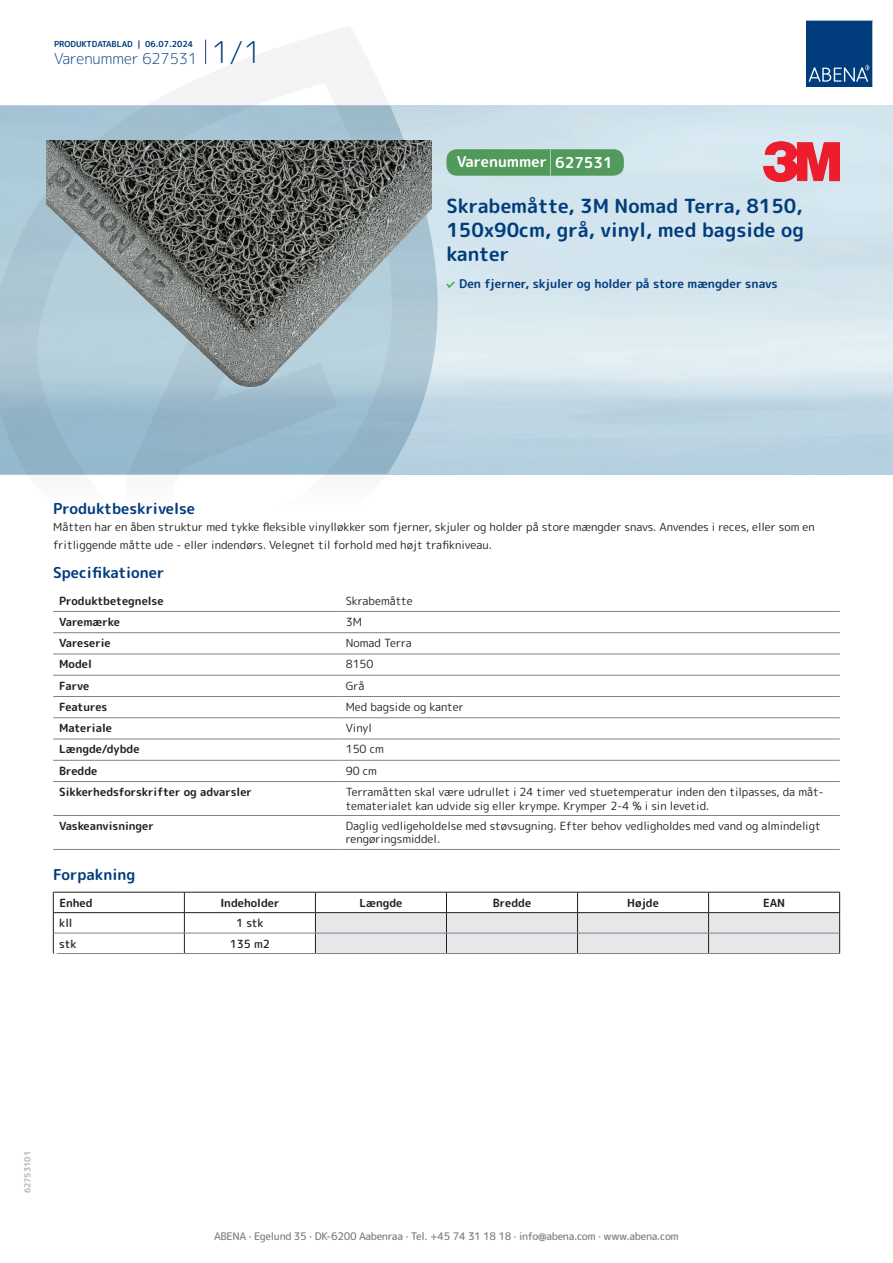
<style>
.page{position:relative;width:893px;height:1263px;background:#fff}
.page>*{position:absolute;margin:0;border:0;box-sizing:border-box;transform-origin:0 0}
.t1{font:700 19.5px/24px "Rounded Mplus 1 c";color:#013d7d;text-align:justify}
.t2{font:700 15px "Rounded Mplus 1 c";color:#013d7d}
.t3{font:300 15px "Rounded Mplus 1 c";color:#013d7d}
.t4{font:700 15px "Rounded Mplus 1 c";color:#fff}
.t5{font:700 12px "Rounded Mplus 1 c";color:#013d7d}
.t6{font:11.25px/13.5px "Rounded Mplus 1 c";color:#231f20}
.t7{font:700 11.25px "Rounded Mplus 1 c";color:#231f20}
.t8{font:500 11.25px "Rounded Mplus 1 c";color:#231f20}
.t9{font:500 10.5px "Rounded Mplus 1 c";letter-spacing:-.03em;color:#808285}
.t10{font:700 10.5px "Rounded Mplus 1 c";color:#fff}
.t11{font:700 8.25px "Rounded Mplus 1 c";color:#013d7d}
.t12{font:700 8.25px "Rounded Mplus 1 c";color:#b2b3b7}
.s1{font-size:30px}
.s2{font-size:25.5px}
</style>
<div class="page">
<img style="left:439px;top:106px;width:454px;height:368px">
<svg style="left:0;top:26px;width:439px;height:449px"></svg>
<svg style="left:0;top:106px;width:438px;height:368px;background:#a0bfcf"></svg>
<svg style="left:205px;top:40px;width:1px;height:24px"></svg>
<svg style="left:806px;top:20px;width:67px;height:67px;background:#144b86"></svg>
<img style="left:47px;top:140px;width:384px;height:248px">
<hr style="left:53px;top:611px;width:287px;height:1px;background:#808285">
<hr style="left:340px;top:611px;width:500px;height:1px;background:#808285">
<hr style="left:53px;top:632px;width:287px;height:1px;background:#808285">
<hr style="left:340px;top:632px;width:500px;height:1px;background:#808285">
<hr style="left:53px;top:654px;width:287px;height:1px;background:#808285">
<hr style="left:340px;top:654px;width:500px;height:1px;background:#808285">
<hr style="left:53px;top:675px;width:287px;height:1px;background:#808285">
<hr style="left:340px;top:675px;width:500px;height:1px;background:#808285">
<hr style="left:53px;top:696px;width:287px;height:1px;background:#808285">
<hr style="left:340px;top:696px;width:500px;height:1px;background:#808285">
<hr style="left:53px;top:717px;width:287px;height:1px;background:#808285">
<hr style="left:340px;top:717px;width:500px;height:1px;background:#808285">
<hr style="left:53px;top:739px;width:287px;height:1px;background:#808285">
<hr style="left:340px;top:739px;width:500px;height:1px;background:#808285">
<hr style="left:53px;top:760px;width:287px;height:1px;background:#808285">
<hr style="left:340px;top:760px;width:500px;height:1px;background:#808285">
<hr style="left:53px;top:781px;width:287px;height:1px;background:#808285">
<hr style="left:340px;top:781px;width:500px;height:1px;background:#808285">
<hr style="left:53px;top:815px;width:287px;height:1px;background:#808285">
<hr style="left:340px;top:815px;width:500px;height:1px;background:#808285">
<hr style="left:53px;top:849px;width:287px;height:1px;background:#808285">
<hr style="left:340px;top:849px;width:500px;height:1px;background:#808285">
<hr style="left:53px;top:892px;width:131px;height:1px;background:#231f20">
<hr style="left:184px;top:892px;width:131px;height:1px;background:#231f20">
<hr style="left:53px;top:912px;width:131px;height:1px;background:#231f20">
<hr style="left:184px;top:912px;width:131px;height:1px;background:#231f20">
<svg style="left:53px;top:892px;width:1px;height:61px"></svg>
<svg style="left:184px;top:892px;width:1px;height:61px"></svg>
<svg style="left:315px;top:892px;width:525px;height:61px"></svg>
<hr style="left:54px;top:933px;width:130px;height:1px;background:#808285">
<hr style="left:184px;top:933px;width:131px;height:1px;background:#808285">
<hr style="left:315px;top:933px;width:131px;height:1px;background:#808285">
<hr style="left:446px;top:933px;width:131px;height:1px;background:#808285">
<hr style="left:577px;top:933px;width:132px;height:1px;background:#808285">
<hr style="left:709px;top:933px;width:130px;height:1px;background:#808285">
<hr style="left:53px;top:953px;width:131px;height:1px;background:#808285">
<hr style="left:184px;top:953px;width:131px;height:1px;background:#808285">
<hr style="left:315px;top:953px;width:131px;height:1px;background:#808285">
<hr style="left:446px;top:953px;width:131px;height:1px;background:#808285">
<hr style="left:577px;top:953px;width:132px;height:1px;background:#808285">
<hr style="left:709px;top:953px;width:131px;height:1px;background:#808285">
<svg style="left:446px;top:281px;width:9px;height:7px"></svg>
<div style="left:446px;top:149px;width:178px;height:27px;background:#52995c;border-radius:10px"></div>
<img style="left:763px;top:141px;width:77px;height:40px">
<p class="t11" style="left:54px;top:38px;width:141px">PRODUKTDATABLAD | 06.07.2024</p>
<h2 class="t3" style="left:54px;top:48px;width:209px">Varenummer 627531 <span class="s1">1/1</span></h2>
<h2 class="t4" style="left:457px;top:151px;width:157px">Varenummer <span class="s2">|</span> 627531</h2>
<h1 class="t1" style="left:446px;top:194px;width:359px">Skrabemåtte, 3M Nomad Terra, 8150, 150x90cm, grå, vinyl, med bagside og kanter</h1>
<p class="t5" style="left:459px;top:275px;width:320px">Den fjerner, skjuler og holder på store mængder snavs</p>
<h2 class="t2" style="left:53px;top:498px;width:143px">Produktbeskrivelse</h2>
<p class="t6" style="left:53px;top:517px;width:763px;line-height:18px">Måtten har en åben struktur med tykke fleksible vinylløkker som fjerner, skjuler og holder på store mængder snavs. Anvendes i reces, eller som en fritliggende måtte ude - eller indendørs. Velegnet til forhold med højt trafikniveau.</p>
<h2 class="t2" style="left:53px;top:562px;width:113px">Specifikationer</h2>
<p class="t7" style="left:59px;top:592px;width:106px">Produktbetegnelse</p>
<p class="t6" style="left:346px;top:594px;width:69px">Skrabemåtte</p>
<p class="t7" style="left:59px;top:614px;width:62px">Varemærke</p>
<p class="t6" style="left:346px;top:615px;width:18px">3M</p>
<p class="t7" style="left:59px;top:635px;width:53px">Vareserie</p>
<p class="t6" style="left:346px;top:636px;width:68px">Nomad Terra</p>
<p class="t7" style="left:59px;top:656px;width:34px">Model</p>
<p class="t6" style="left:346px;top:657px;width:29px">8150</p>
<p class="t7" style="left:59px;top:678px;width:32px">Farve</p>
<p class="t6" style="left:346px;top:679px;width:20px">Grå</p>
<p class="t7" style="left:59px;top:699px;width:50px">Features</p>
<p class="t6" style="left:346px;top:700px;width:120px">Med bagside og kanter</p>
<p class="t7" style="left:59px;top:720px;width:54px">Materiale</p>
<p class="t6" style="left:346px;top:721px;width:28px">Vinyl</p>
<p class="t7" style="left:59px;top:741px;width:82px">Længde/dybde</p>
<p class="t6" style="left:346px;top:743px;width:40px">150 cm</p>
<p class="t7" style="left:59px;top:763px;width:40px">Bredde</p>
<p class="t6" style="left:346px;top:764px;width:33px">90 cm</p>
<p class="t7" style="left:59px;top:784px;width:194px">Sikkerhedsforskrifter og advarsler</p>
<p class="t6" style="left:346px;top:785px;width:480px">Terramåtten skal være udrullet i 24 timer ved stuetemperatur inden den tilpasses, da måt&shy;tematerialet kan udvide sig eller krympe. Krymper 2-4 % i sin levetid.</p>
<p class="t7" style="left:59px;top:818px;width:96px">Vaskeanvisninger</p>
<p class="t6" style="left:346px;top:819px;width:477px">Daglig vedligeholdelse med støvsugning. Efter behov vedligholdes med vand og almindeligt rengøringsmiddel.</p>
<h2 class="t2" style="left:53px;top:863px;width:84px">Forpakning</h2>
<p class="t7" style="left:59px;top:894px;width:35px">Enhed</p>
<p class="t7" style="left:220px;top:894px;width:61px">Indeholder</p>
<p class="t7" style="left:359px;top:894px;width:44px">Længde</p>
<p class="t7" style="left:493px;top:894px;width:40px">Bredde</p>
<p class="t7" style="left:627px;top:894px;width:33px">Højde</p>
<p class="t7" style="left:763px;top:894px;width:24px">EAN</p>
<p class="t8" style="left:59px;top:915px;width:15px">kll</p>
<p class="t8" style="left:236px;top:915px;width:29px">1 stk</p>
<p class="t8" style="left:59px;top:935px;width:19px">stk</p>
<p class="t8" style="left:230px;top:935px;width:42px">135 m2</p>
<p class="t10" style="left:53px;top:949px;width:7px">*</p>
<p class="t12" style="left:22px;top:1193px;width:44px;rotate:-90deg">62753101</p>
<p class="t9" style="left:214px;top:1229px;width:466px">ABENA · Egelund 35 · DK-6200 Aabenraa · Tel. +45 74 31 18 18 · info@abena.com · www.abena.com</p>
</div>
